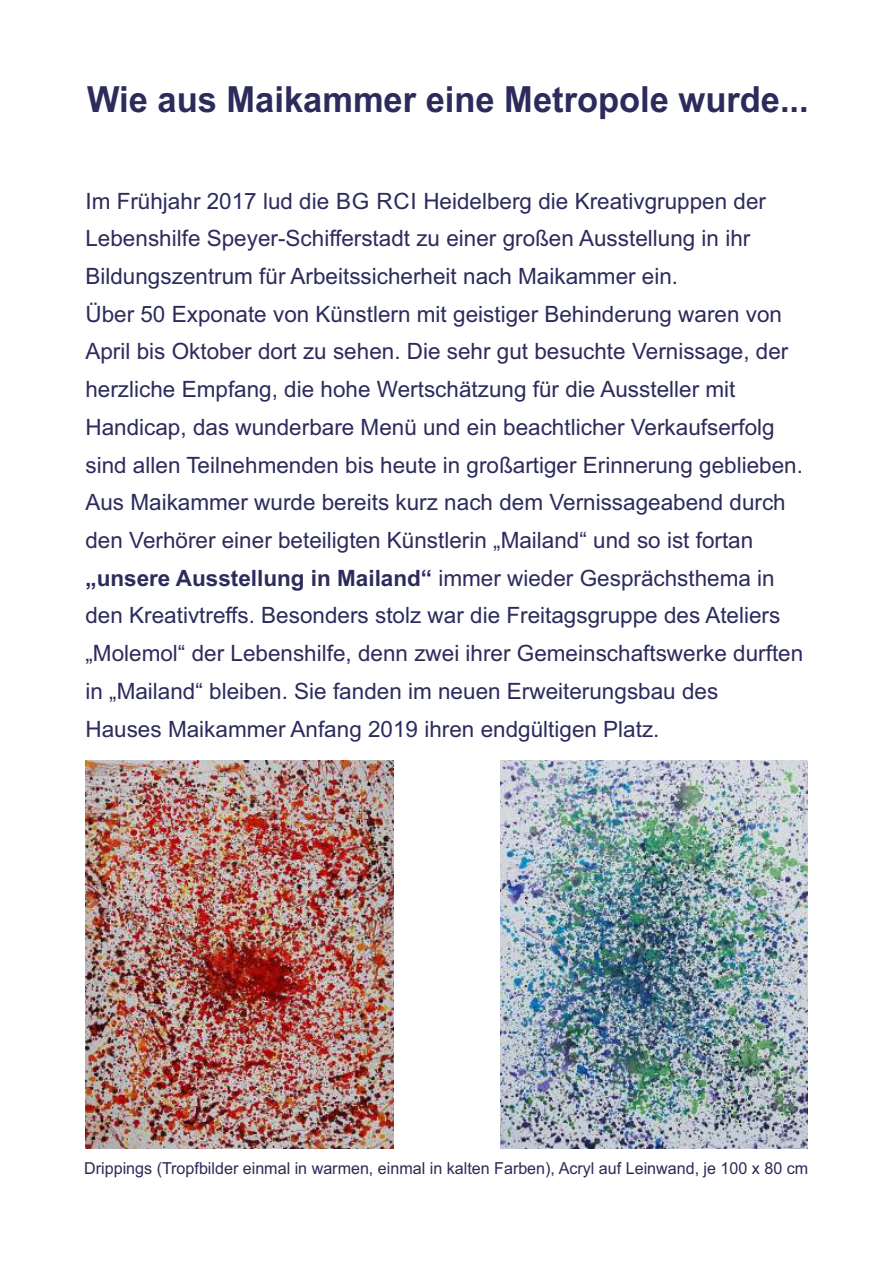
<style>
.page{position:relative;width:893px;height:1263px;background:#fff}
.page>*{position:absolute;margin:0;border:0;box-sizing:border-box;transform-origin:0 0}
.t1{font:700 36px "Arial";color:#2c2b5c;scale:.96 1}
.t2{font:22.5px/37.7px "Arial";color:#2c2b5c}
.t3{font:16.5px "Arial";color:#2b2a56}
.s1{font-weight:700}
</style>
<div class="page">
<img style="left:501px;top:761px;width:306px;height:387px">
<img style="left:85px;top:761px;width:308px;height:387px">
<h1 class="t1" style="left:87px;top:85px;width:753px">Wie aus Maikammer eine Metropole wurde...</h1>
<p class="t2" style="left:85px;top:184px;width:719px">Im Frühjahr 2017 lud die BG RCI Heidelberg die Kreativgruppen der Lebenshilfe Speyer-Schifferstadt zu einer großen Ausstellung in ihr Bildungszentrum für Arbeitssicherheit nach Maikammer ein.<br>Über 50 Exponate von Künstlern mit geistiger Behinderung waren von April bis Oktober dort zu sehen. Die sehr gut besuchte Vernissage, der herzliche Empfang, die hohe Wertschätzung für die Aussteller mit Handicap, das wunderbare Menü und ein beachtlicher Verkaufserfolg sind allen Teilnehmenden bis heute in großartiger Erinnerung geblieben.<br>Aus Maikammer wurde bereits kurz nach dem Vernissageabend durch den Verhörer einer beteiligten Künstlerin „Mailand“ und so ist fortan <span class="s1">„unsere Ausstellung in Mailand“</span> immer wieder Gesprächsthema in den Kreativtreffs. Besonders stolz war die Freitagsgruppe des Ateliers „Molemol“ der Lebenshilfe, denn zwei ihrer Gemeinschaftswerke durften in „Mailand“ bleiben. Sie fanden im neuen Erweiterungsbau des<br>Hauses Maikammer Anfang 2019 ihren endgültigen Platz.</p>
<p class="t3" style="left:84px;top:1162px;width:726px">Drippings (Tropfbilder einmal in warmen, einmal in kalten Farben), Acryl auf Leinwand, je 100 x 80 cm</p>
</div>
